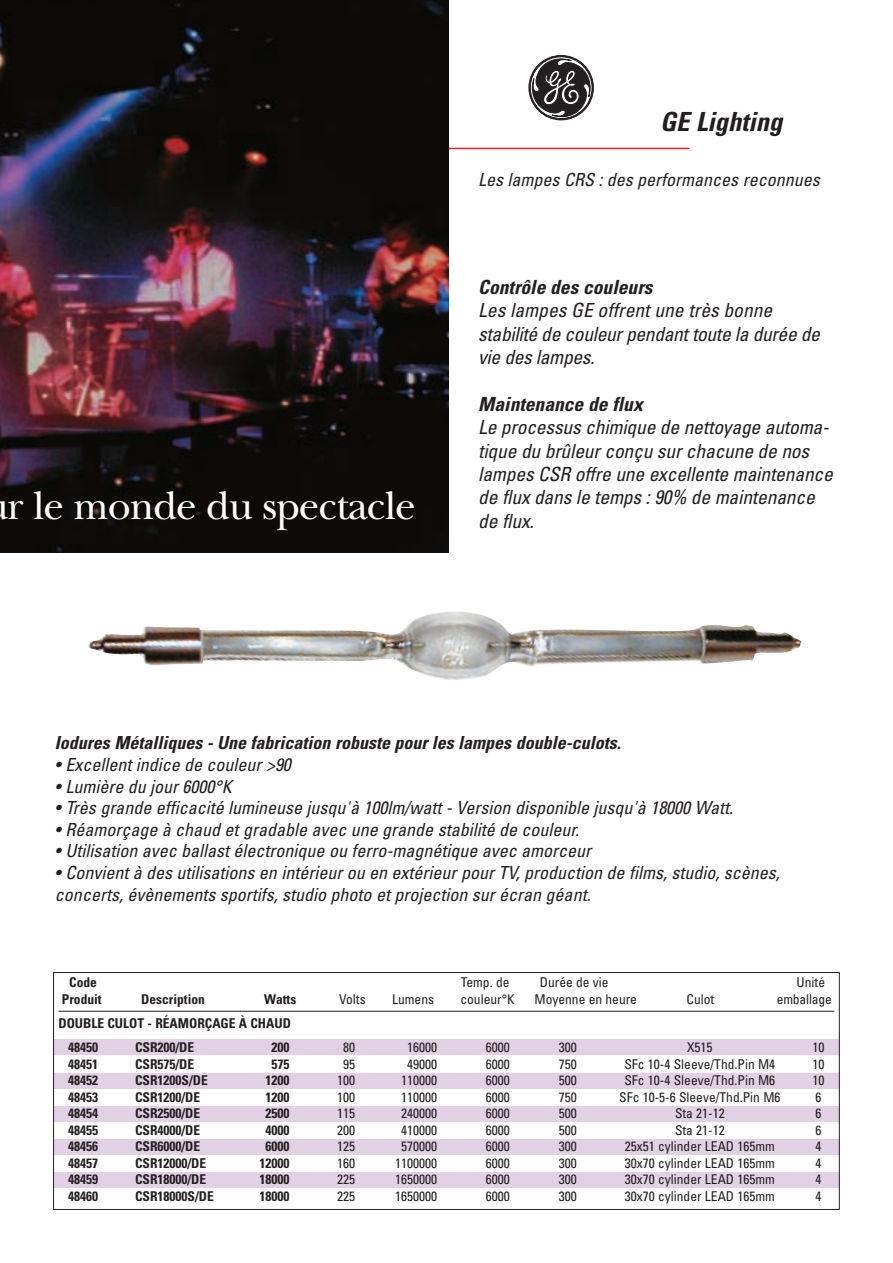
<style>
.page{position:relative;width:893px;height:1263px;background:#fff}
.page>*{position:absolute;margin:0;border:0;box-sizing:border-box;transform-origin:0 0}
.t1{font:41.1px "New Baskerville";letter-spacing:-.025em;color:#fff}
.t2{font:italic 700 condensed 26.4px "Univers";color:#231f20}
.t3{font:italic condensed 19.5px/23.4px "Univers";letter-spacing:-.01em;color:#231f20}
.t4{font:italic 700 condensed 19.5px "Univers";color:#231f20}
.t5{font:italic condensed 18px/21.6px "Univers";color:#231f20}
.t6{font:italic 700 condensed 18px "Univers";color:#231f20}
.t7{font:condensed 13.5px "Univers";color:#231f20}
.t8{font:700 condensed 13.5px/24px "Univers";color:#231f20}
</style>
<div class="page">
<div style="left:53px;top:1040px;width:786px;height:15px;background:#e2d0e5"></div>
<div style="left:53px;top:1073px;width:786px;height:15px;background:#e2d0e5"></div>
<div style="left:53px;top:1106px;width:786px;height:15px;background:#e2d0e5"></div>
<div style="left:53px;top:1139px;width:786px;height:15px;background:#e2d0e5"></div>
<div style="left:53px;top:1172px;width:786px;height:15px;background:#e2d0e5"></div>
<svg style="left:529px;top:55px;width:64px;height:65px"></svg>
<svg style="left:530px;top:59px;width:62px;height:58px"></svg>
<hr style="left:434px;top:148px;width:255px;height:1px;background:#ee1d23">
<hr style="left:58px;top:1011px;width:776px;height:1px;background:#231f20">
<div style="left:53px;top:972px;width:786px;height:238px;border:1px solid #231f20"></div>
<img style="left:1px;top:0;width:447px;height:553px">
<img style="left:88px;top:611px;width:713px;height:69px">
<h2 class="t2" style="left:660px;top:111px;width:124px">GE Lighting</h2>
<h1 class="t1" style="left:7px;top:491px;width:410px">r le monde du spectacle</h1>
<p class="t5" style="left:478px;top:171px;width:343px">Les lampes CRS : des performances reconnues</p>
<p class="t4" style="left:478px;top:280px;width:176px">Contrôle des couleurs</p>
<p class="t3" style="left:478px;top:300px;width:343px">Les lampes GE offrent une très bonne stabilité de couleur pendant toute la durée de vie des lampes.</p>
<p class="t4" style="left:478px;top:397px;width:166px">Maintenance de flux</p>
<p class="t3" style="left:478px;top:417px;width:356px">Le processus chimique de nettoyage automa&shy;tique du brûleur conçu sur chacune de nos lampes CSR offre une excellente maintenance de flux dans le temps : 90% de maintenance de flux.</p>
<p class="t6" style="left:55px;top:736px;width:567px">Iodures Métalliques - Une fabrication robuste pour les lampes double-culots.</p>
<p class="t5" style="left:55px;top:755px;width:237px">• Excellent indice de couleur &gt;90</p>
<p class="t5" style="left:55px;top:777px;width:178px">• Lumière du jour 6000°K</p>
<p class="t5" style="left:55px;top:799px;width:679px">• Très grande efficacité lumineuse jusqu'à 100lm/watt - Version disponible jusqu'à 18000 Watt.</p>
<p class="t5" style="left:55px;top:820px;width:525px">• Réamorçage à chaud et gradable avec une grande stabilité de couleur.</p>
<p class="t5" style="left:55px;top:842px;width:537px">• Utilisation avec ballast électronique ou ferro-magnétique avec amorceur</p>
<p class="t5" style="left:55px;top:863px;width:726px">• Convient à des utilisations en intérieur ou en extérieur pour TV, production de films, studio, scènes, concerts, évènements sportifs, studio photo et projection sur écran géant.</p>
<p class="t8" style="left:69px;top:972px;width:29px">Code</p>
<p class="t7" style="left:461px;top:977px;width:50px">Temp. de</p>
<p class="t7" style="left:540px;top:977px;width:70px">Durée de vie</p>
<p class="t7" style="left:796px;top:977px;width:30px">Unité</p>
<p class="t8" style="left:62px;top:988px;width:41px">Produit</p>
<p class="t8" style="left:141px;top:988px;width:65px">Description</p>
<p class="t8" style="left:264px;top:988px;width:34px">Watts</p>
<p class="t7" style="left:339px;top:994px;width:28px">Volts</p>
<p class="t7" style="left:392px;top:994px;width:43px">Lumens</p>
<p class="t7" style="left:460px;top:994px;width:56px">couleur°K</p>
<p class="t7" style="left:534px;top:994px;width:104px">Moyenne en heure</p>
<p class="t7" style="left:686px;top:994px;width:29px">Culot</p>
<p class="t7" style="left:776px;top:994px;width:57px">emballage</p>
<p class="t8" style="left:68px;top:1013px;width:224px;text-indent:-10px">DOUBLE CULOT - RÉAMORÇAGE À CHAUD<br>48450</p>
<p class="t8" style="left:135px;top:1037px;width:61px">CSR200/DE</p>
<p class="t8" style="left:271px;top:1037px;width:19px">200</p>
<p class="t7" style="left:343px;top:1042px;width:13px">80</p>
<p class="t7" style="left:407px;top:1042px;width:31px">16000</p>
<p class="t7" style="left:485px;top:1042px;width:25px">6000</p>
<p class="t7" style="left:558px;top:1042px;width:19px">300</p>
<p class="t7" style="left:687px;top:1042px;width:27px">X515</p>
<p class="t7" style="left:812px;top:1042px;width:13px">10</p>
<p class="t8" style="left:68px;top:1053px;width:31px">48451</p>
<p class="t8" style="left:135px;top:1053px;width:61px">CSR575/DE</p>
<p class="t8" style="left:271px;top:1053px;width:19px">575</p>
<p class="t7" style="left:343px;top:1059px;width:13px">95</p>
<p class="t7" style="left:407px;top:1059px;width:31px">49000</p>
<p class="t7" style="left:485px;top:1059px;width:25px">6000</p>
<p class="t7" style="left:558px;top:1059px;width:19px">750</p>
<p class="t7" style="left:624px;top:1059px;width:152px">SFc 10-4 Sleeve/Thd.Pin M4</p>
<p class="t7" style="left:812px;top:1059px;width:13px">10</p>
<p class="t8" style="left:68px;top:1070px;width:31px">48452</p>
<p class="t8" style="left:135px;top:1070px;width:74px">CSR1200S/DE</p>
<p class="t8" style="left:265px;top:1070px;width:25px">1200</p>
<p class="t7" style="left:337px;top:1075px;width:19px">100</p>
<p class="t7" style="left:401px;top:1075px;width:37px">110000</p>
<p class="t7" style="left:485px;top:1075px;width:25px">6000</p>
<p class="t7" style="left:558px;top:1075px;width:19px">500</p>
<p class="t7" style="left:624px;top:1075px;width:152px">SFc 10-4 Sleeve/Thd.Pin M6</p>
<p class="t7" style="left:812px;top:1075px;width:13px">10</p>
<p class="t8" style="left:68px;top:1086px;width:31px">48453</p>
<p class="t8" style="left:135px;top:1086px;width:67px">CSR1200/DE</p>
<p class="t8" style="left:265px;top:1086px;width:25px">1200</p>
<p class="t7" style="left:337px;top:1092px;width:19px">100</p>
<p class="t7" style="left:401px;top:1092px;width:37px">110000</p>
<p class="t7" style="left:485px;top:1092px;width:25px">6000</p>
<p class="t7" style="left:558px;top:1092px;width:19px">750</p>
<p class="t7" style="left:619px;top:1092px;width:163px">SFc 10-5-6 Sleeve/Thd.Pin M6</p>
<p class="t7" style="left:815px;top:1092px;width:7px">6</p>
<p class="t8" style="left:68px;top:1103px;width:31px">48454</p>
<p class="t8" style="left:135px;top:1103px;width:67px">CSR2500/DE</p>
<p class="t8" style="left:265px;top:1103px;width:25px">2500</p>
<p class="t7" style="left:337px;top:1108px;width:19px">115</p>
<p class="t7" style="left:401px;top:1108px;width:37px">240000</p>
<p class="t7" style="left:485px;top:1108px;width:25px">6000</p>
<p class="t7" style="left:558px;top:1108px;width:19px">500</p>
<p class="t7" style="left:675px;top:1108px;width:51px">Sta 21-12</p>
<p class="t7" style="left:815px;top:1108px;width:7px">6</p>
<p class="t8" style="left:68px;top:1119px;width:31px">48455</p>
<p class="t8" style="left:135px;top:1119px;width:67px">CSR4000/DE</p>
<p class="t8" style="left:265px;top:1119px;width:25px">4000</p>
<p class="t7" style="left:337px;top:1125px;width:19px">200</p>
<p class="t7" style="left:401px;top:1125px;width:37px">410000</p>
<p class="t7" style="left:485px;top:1125px;width:25px">6000</p>
<p class="t7" style="left:558px;top:1125px;width:19px">500</p>
<p class="t7" style="left:675px;top:1125px;width:51px">Sta 21-12</p>
<p class="t7" style="left:815px;top:1125px;width:7px">6</p>
<p class="t8" style="left:68px;top:1136px;width:31px">48456</p>
<p class="t8" style="left:135px;top:1136px;width:67px">CSR6000/DE</p>
<p class="t8" style="left:265px;top:1136px;width:25px">6000</p>
<p class="t7" style="left:337px;top:1141px;width:19px">125</p>
<p class="t7" style="left:401px;top:1141px;width:37px">570000</p>
<p class="t7" style="left:485px;top:1141px;width:25px">6000</p>
<p class="t7" style="left:558px;top:1141px;width:19px">300</p>
<p class="t7" style="left:625px;top:1141px;width:152px">25x51 cylinder LEAD 165mm</p>
<p class="t7" style="left:815px;top:1141px;width:7px">4</p>
<p class="t8" style="left:68px;top:1152px;width:31px">48457</p>
<p class="t8" style="left:135px;top:1152px;width:73px">CSR12000/DE</p>
<p class="t8" style="left:259px;top:1152px;width:31px">12000</p>
<p class="t7" style="left:337px;top:1158px;width:19px">160</p>
<p class="t7" style="left:395px;top:1158px;width:43px">1100000</p>
<p class="t7" style="left:485px;top:1158px;width:25px">6000</p>
<p class="t7" style="left:558px;top:1158px;width:19px">300</p>
<p class="t7" style="left:625px;top:1158px;width:152px">30x70 cylinder LEAD 165mm</p>
<p class="t7" style="left:815px;top:1158px;width:7px">4</p>
<p class="t8" style="left:68px;top:1169px;width:31px">48459</p>
<p class="t8" style="left:135px;top:1169px;width:73px">CSR18000/DE</p>
<p class="t8" style="left:259px;top:1169px;width:31px">18000</p>
<p class="t7" style="left:337px;top:1174px;width:19px">225</p>
<p class="t7" style="left:395px;top:1174px;width:43px">1650000</p>
<p class="t7" style="left:485px;top:1174px;width:25px">6000</p>
<p class="t7" style="left:558px;top:1174px;width:19px">300</p>
<p class="t7" style="left:625px;top:1174px;width:152px">30x70 cylinder LEAD 165mm</p>
<p class="t7" style="left:815px;top:1174px;width:7px">4</p>
<p class="t8" style="left:68px;top:1185px;width:31px">48460</p>
<p class="t8" style="left:135px;top:1185px;width:80px">CSR18000S/DE</p>
<p class="t8" style="left:259px;top:1185px;width:31px">18000</p>
<p class="t7" style="left:337px;top:1191px;width:19px">225</p>
<p class="t7" style="left:395px;top:1191px;width:43px">1650000</p>
<p class="t7" style="left:485px;top:1191px;width:25px">6000</p>
<p class="t7" style="left:558px;top:1191px;width:19px">300</p>
<p class="t7" style="left:625px;top:1191px;width:152px">30x70 cylinder LEAD 165mm</p>
<p class="t7" style="left:815px;top:1191px;width:7px">4</p>
</div>
